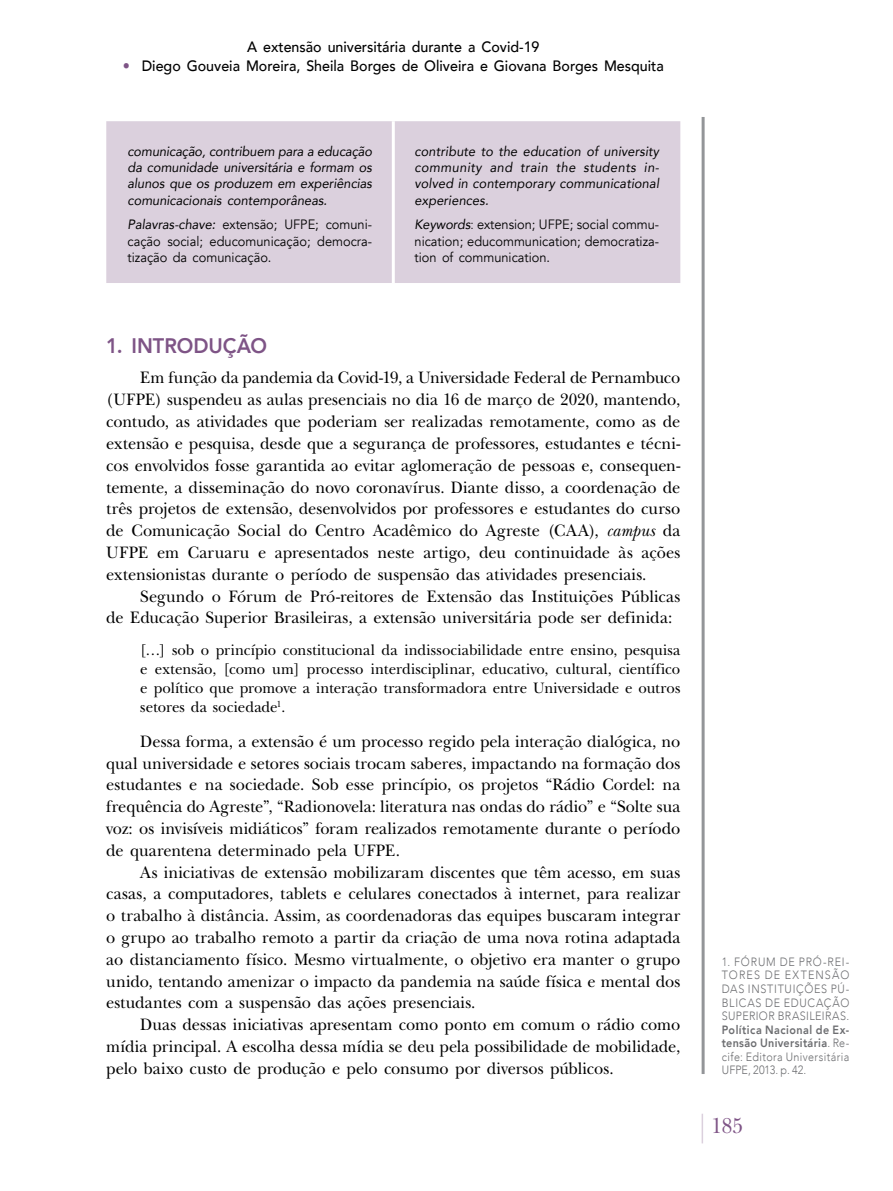
<style>
.page{position:relative;width:893px;height:1191px;background:#fff}
.page>*{position:absolute;margin:0;border:0;box-sizing:border-box;transform-origin:0 0}
.t1{font:22.5px "New Baskerville Std";color:#7e5486;scale:.9 1}
.t2{font:800 21px "Avenir";letter-spacing:-.005em;color:#7e5486;scale:.95 1}
.t3{font:17.25px/21.8px "New Baskerville Std";color:#000;text-align:justify;scale:.95 1}
.t4{font:15.75px/18.9px "New Baskerville Std";letter-spacing:.005em;color:#000;text-align:justify;scale:.95 1}
.t5{font:500 15px "Avenir";color:#000;scale:.95 1}
.t6{font:italic 13.5px/16.2px "Avenir";letter-spacing:.005em;color:#000;text-align:justify;scale:.95 1}
.t7{font:13.5px/16.2px "Avenir";color:#000;text-align:justify;scale:.95 1}
.t8{font:300 12px/13.5px "Avenir";letter-spacing:.04em;color:#6d6e71;text-align:justify;scale:.9 1}
.s1{color:#7e5486}
.s2{font-style:italic}
.s3{font-weight:300}
.s4{font-weight:800}
</style>
<div class="page">
<hr style="left:702px;top:117px;width:3px;height:957px;background:#939598">
<hr style="left:702px;top:1113px;width:1px;height:30px;background:#dbd0dd">
<div style="left:106px;top:121px;width:574px;height:162px;background:#dbd0dd"></div>
<hr style="left:392px;top:121px;width:3px;height:162px;background:#fff">
<p class="t5" style="left:247px;top:33px;width:309px">A extensão universitária durante a Covid-19</p>
<p class="t5" style="left:123px;top:53px;width:571px"><span class="s1">•</span> Diego Gouveia Moreira, Sheila Borges de Oliveira e Giovana Borges Mesquita</p>
<p class="t6" style="left:128px;top:143px;width:259px">comunicação, contribuem para a educação da comunidade universitária e formam os alunos que os produzem em experiências comunicacionais contemporâneas.</p>
<p class="t7" style="left:128px;top:217px;width:259px"><span class="s2">Palavras-chave:</span> extensão; UFPE; comuni&shy;cação social; educomunicação; democra&shy;tização da comunicação.</p>
<p class="t6" style="left:415px;top:143px;width:259px">contribute to the education of university community and train the students in&shy;volved in contemporary communicational experiences.</p>
<p class="t7" style="left:415px;top:217px;width:259px"><span class="s2">Keywords</span><span class="s3">:</span> extension; UFPE; social commu&shy;nication; educommunication; democratiza&shy;tion of communication.</p>
<p class="t2" style="left:106px;top:329px;width:171px">1. INTRODUÇÃO</p>
<p class="t3" style="left:106px;top:367px;width:606px;text-indent:34px">Em função da pandemia da Covid-19, a Universidade Federal de Pernambuco (UFPE) suspendeu as aulas presenciais no dia 16 de março de 2020, mantendo, contudo, as atividades que poderiam ser realizadas remotamente, como as de extensão e pesquisa, desde que a segurança de professores, estudantes e técni&shy;cos envolvidos fosse garantida ao evitar aglomeração de pessoas e, consequen&shy;temente, a disseminação do novo coronavírus. Diante disso, a coordenação de três projetos de extensão, desenvolvidos por professores e estudantes do curso de Comunicação Social do Centro Acadêmico do Agreste (CAA), <span class="s2">campus</span> da UFPE em Caruaru e apresentados neste artigo, deu continuidade às ações extensionistas durante o período de suspensão das atividades presenciais.</p>
<p class="t3" style="left:106px;top:585px;width:606px;text-indent:34px">Segundo o Fórum de Pró-reitores de Extensão das Instituições Públicas de Educação Superior Brasileiras, a extensão universitária pode ser definida:</p>
<p class="t4" style="left:140px;top:641px;width:570px">[…] sob o princípio constitucional da indissociabilidade entre ensino, pesquisa e extensão, [como um] processo interdisciplinar, educativo, cultural, científico e político que promove a interação transformadora entre Universidade e outros setores da sociedade<sup>1</sup>.</p>
<p class="t3" style="left:106px;top:730px;width:606px;text-indent:34px">Dessa forma, a extensão é um processo regido pela interação dialógica, no qual universidade e setores sociais trocam saberes, impactando na formação dos estudantes e na sociedade. Sob esse princípio, os projetos “Rádio Cordel: na frequência do Agreste”, “Radionovela: literatura nas ondas do rádio” e “Solte sua voz: os invisíveis midiáticos” foram realizados remotamente durante o período de quarentena determinado pela UFPE.</p>
<p class="t3" style="left:106px;top:861px;width:606px;text-indent:34px">As iniciativas de extensão mobilizaram discentes que têm acesso, em suas casas, a computadores, tablets e celulares conectados à internet, para realizar o trabalho à distância. Assim, as coordenadoras das equipes buscaram integrar o grupo ao trabalho remoto a partir da criação de uma nova rotina adaptada ao distanciamento físico. Mesmo virtualmente, o objetivo era manter o grupo unido, tentando amenizar o impacto da pandemia na saúde física e mental dos estudantes com a suspensão das ações presenciais.</p>
<p class="t3" style="left:106px;top:1014px;width:606px;text-indent:34px">Duas dessas iniciativas apresentam como ponto em comum o rádio como mídia principal. A escolha dessa mídia se deu pela possibilidade de mobilidade, pelo baixo custo de produção e pelo consumo por diversos públicos.</p>
<p class="t8" style="left:722px;top:955px;width:143px">1. FÓRUM DE PRÓ-REI-TORES DE EXTENSÃO DAS INSTITUIÇÕES PÚ-BLICAS DE EDUCAÇÃO SUPERIOR BRASILEIRAS.</p>
<p class="t8" style="left:722px;top:1022px;width:143px"><span class="s4">Política Nacional de Ex&shy;tensão Universitária</span>. Re&shy;cife: Editora Universitária UFPE, 2013. p. 42.</p>
<h1 class="t1" style="left:711px;top:1113px;width:37px">185</h1>
</div>
